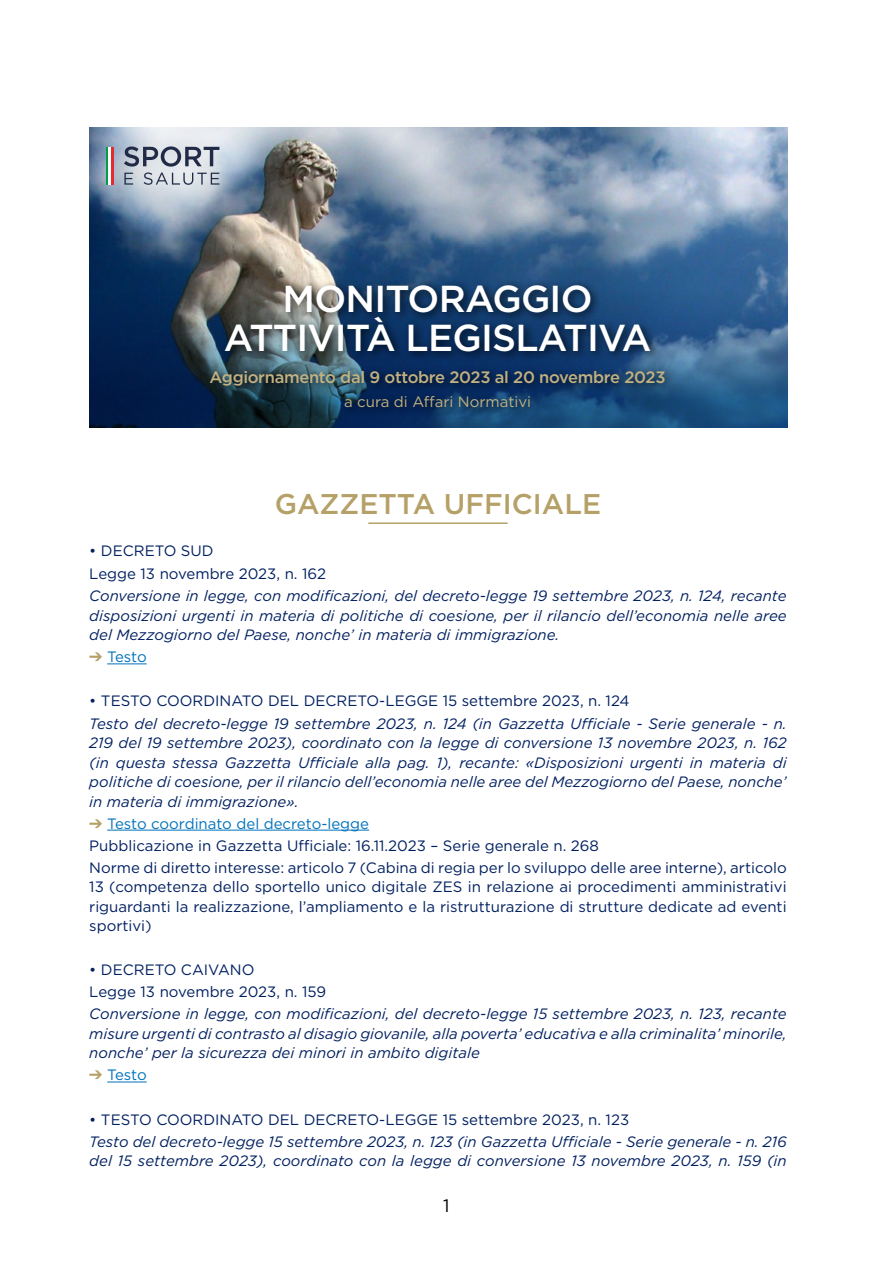
<style>
.page{position:relative;width:893px;height:1263px;background:#fff}
.page>*{position:absolute;margin:0;border:0;box-sizing:border-box;transform-origin:0 0}
.t1{font:500 37.5px/39px "Gotham";letter-spacing:-.02em;color:#fff;text-align:center}
.t2{font:500 28.5px "Gotham";color:#b5a168}
.t3{font:18px "Gotham";color:#000}
.t4{font:500 16.5px "Gotham";letter-spacing:-.02em;color:#c2b181}
.t5{font:italic 15px/19.5px "Gotham";color:#002060;text-align:justify}
.t6{font:15px/22px "Gotham";color:#002060}
.t7{font:15px "Gotham";color:#c2b181}
.t8{font:15px "Gotham";letter-spacing:-.01em;color:#0072bc}
.s1{color:#b5a168}
.s2{color:#0072bc}
</style>
<div class="page">
<img style="left:89px;top:128px;width:698px;height:140px">
<svg style="left:89px;top:268px;width:698px;height:159px;background:#22476f"></svg>
<div style="left:206px;top:280px;width:469px;height:138px;background:#000;opacity:.75"></div>
<svg style="left:124px;top:146px;width:95px;height:39px;background:#a8afba"></svg>
<hr style="left:106px;top:147px;width:3px;height:38px;background:#009e47">
<hr style="left:109px;top:147px;width:2px;height:38px;background:#fff">
<hr style="left:111px;top:147px;width:2px;height:38px;background:#e62930">
<hr style="left:368px;top:522px;width:140px;height:2px;background:#b5a168">
<hr style="left:107px;top:663px;width:40px;height:1px;background:#0072bc">
<hr style="left:107px;top:830px;width:262px;height:1px;background:#0072bc">
<hr style="left:107px;top:1081px;width:40px;height:1px;background:#0072bc">
<h1 class="t1" style="left:224px;top:279px;width:429px">MONITORAGGIO<br>ATTIVITÀ LEGISLATIVA</h1>
<p class="t4" style="left:210px;top:366px;width:457px">Aggiornamento dal 9 ottobre 2023 al 20 novembre 2023</p>
<p class="t7" style="left:344px;top:392px;width:189px">a cura di Affari Normativi</p>
<h2 class="t2" style="left:275px;top:485px;width:328px">GAZZETTA UFFICIALE</h2>
<p class="t6" style="left:89px;top:538px;width:238px;line-height:23.7px">• DECRETO SUD<br>Legge 13 novembre 2023, n. 162</p>
<p class="t5" style="left:89px;top:586px;width:699px">Conversione in legge, con modificazioni, del decreto-legge 19 settembre 2023, n. 124, recante disposizioni urgenti in materia di politiche di coesione, per il rilancio dell’economia nelle aree del Mezzogiorno del Paese, nonche’ in materia di immigrazione.</p>
<p class="t8" style="left:89px;top:647px;width:59px"><span class="s1">➔</span> Testo</p>
<p class="t6" style="left:89px;top:690px;width:542px">• TESTO COORDINATO DEL DECRETO-LEGGE 15 settembre 2023, n. 124</p>
<p class="t5" style="left:89px;top:713px;width:699px">Testo del decreto-legge 19 settembre 2023, n. 124 (in Gazzetta Ufficiale - Serie generale - n.<br>219 del 19 settembre 2023), coordinato con la legge di conversione 13 novembre 2023, n. 162 (in questa stessa Gazzetta Ufficiale alla pag. 1), recante: «Disposizioni urgenti in materia di politiche di coesione, per il rilancio dell’economia nelle aree del Mezzogiorno del Paese, nonche’ in materia di immigrazione».</p>
<p class="t6" style="left:89px;top:812px;width:699px"><span class="s1">➔</span> <span class="s2">Testo coordinato del decreto-legge<br></span>Pubblicazione in Gazzetta Ufficiale: 16.11.2023 – Serie generale n. 268<br>Norme di diretto interesse: articolo 7 (Cabina di regia per lo sviluppo delle aree interne), articolo</p>
<p class="t6" style="left:89px;top:877px;width:699px;line-height:19.5px;text-align:justify">13 (competenza dello sportello unico digitale ZES in relazione ai procedimenti amministrativi riguardanti la realizzazione, l’ampliamento e la ristrutturazione di strutture dedicate ad eventi sportivi)</p>
<p class="t6" style="left:89px;top:959px;width:238px">• DECRETO CAIVANO<br>Legge 13 novembre 2023, n. 159</p>
<p class="t5" style="left:89px;top:1004px;width:699px">Conversione in legge, con modificazioni, del decreto-legge 15 settembre 2023, n. 123, recante misure urgenti di contrasto al disagio giovanile, alla poverta’ educativa e alla criminalita’ minorile, nonche’ per la sicurezza dei minori in ambito digitale</p>
<p class="t8" style="left:89px;top:1065px;width:59px"><span class="s1">➔</span> Testo</p>
<p class="t6" style="left:89px;top:1108px;width:541px">• TESTO COORDINATO DEL DECRETO-LEGGE 15 settembre 2023, n. 123</p>
<p class="t5" style="left:89px;top:1131px;width:699px">Testo del decreto-legge 15 settembre 2023, n. 123 (in Gazzetta Ufficiale - Serie generale - n. 216 del 15 settembre 2023), coordinato con la legge di conversione 13 novembre 2023, n. 159 (in</p>
<p class="t3" style="left:443px;top:1194px;width:8px">1</p>
</div>
